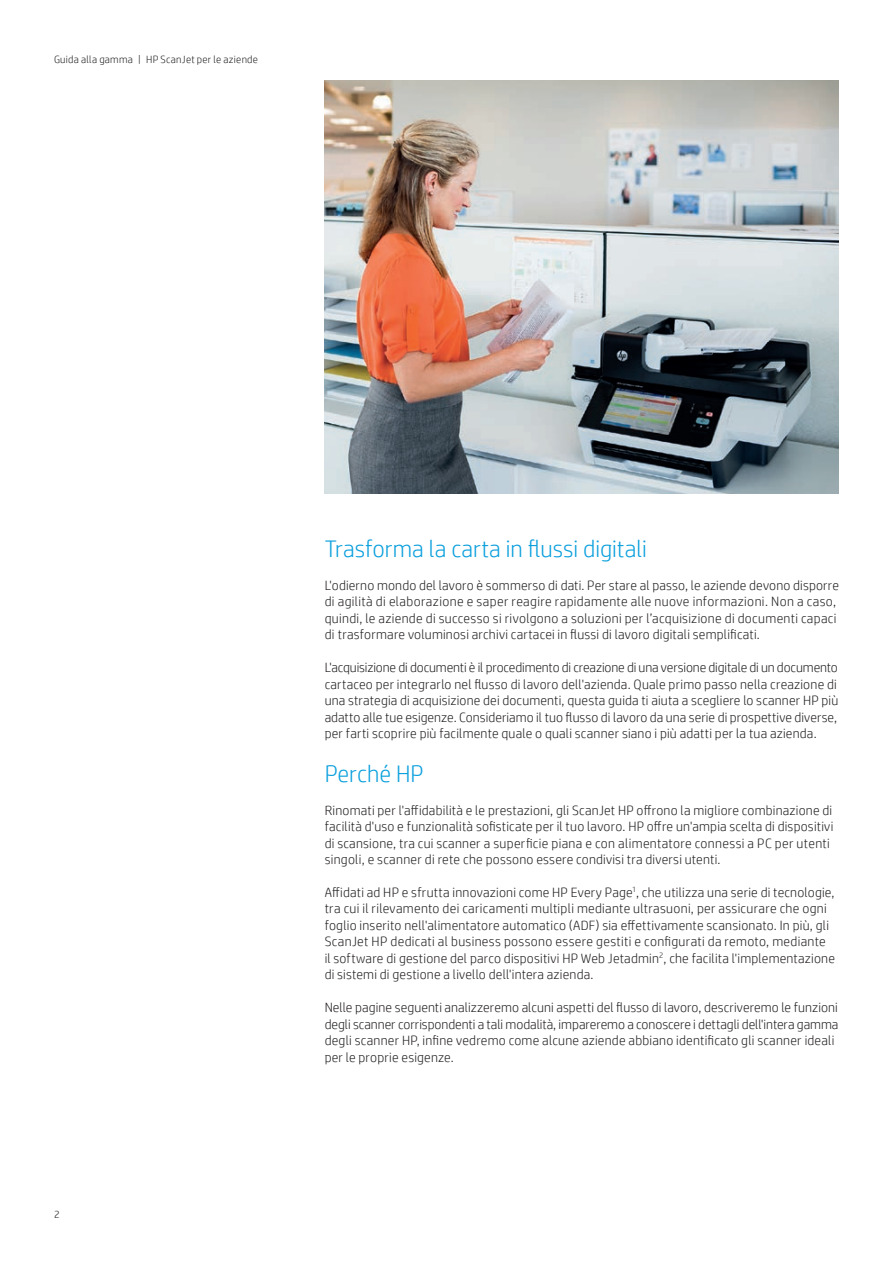
<style>
.page{position:relative;width:893px;height:1263px;background:#fff}
.page>*{position:absolute;margin:0;border:0;box-sizing:border-box;transform-origin:0 0}
.Subhead_16_18_light{font:300 24px "HP Simplified";color:#0ca0dd}
.Body{font:300 13.5px/16.5px "HP Simplified";letter-spacing:.015em;color:#231f20}
.Body_last{font:300 13.5px/16.5px "HP Simplified";letter-spacing:.01em;color:#231f20;text-align:justify}
.Page_number_left{font:300 10.5px "HP Simplified";letter-spacing:.025em;color:#231f20}
</style>
<div class="page">
<img style="left:325px;top:81px;width:514px;height:413px">
<p class="Page_number_left" style="left:54px;top:52px;width:206px">Guida alla gamma | HP ScanJet per le aziende</p>
<p class="Page_number_left" style="left:54px;top:1207px;width:7px">2</p>
<p class="Subhead_16_18_light" style="left:325px;top:533px;width:324px">Trasforma la carta in flussi digitali</p>
<p class="Body" style="left:325px;top:577px;width:516px">L'odierno mondo del lavoro è sommerso di dati. Per stare al passo, le aziende devono disporre di agilità di elaborazione e saper reagire rapidamente alle nuove informazioni. Non a caso, quindi, le aziende di successo si rivolgono a soluzioni per l’acquisizione di documenti capaci di trasformare voluminosi archivi cartacei in flussi di lavoro digitali semplificati.</p>
<p class="Body_last" style="left:325px;top:659px;width:515px">L'acquisizione di documenti è il procedimento di creazione di una versione digitale di un documento cartaceo per integrarlo nel flusso di lavoro dell'azienda. Quale primo passo nella creazione di una strategia di acquisizione dei documenti, questa guida ti aiuta a scegliere lo scanner HP più adatto alle tue esigenze. Consideriamo il tuo flusso di lavoro da una serie di prospettive diverse, per farti scoprire più facilmente quale o quali scanner siano i più adatti per la tua azienda.</p>
<p class="Subhead_16_18_light" style="left:325px;top:758px;width:101px">Perché HP</p>
<p class="Body" style="left:325px;top:801px;width:510px">Rinomati per l'affidabilità e le prestazioni, gli ScanJet HP offrono la migliore combinazione di facilità d'uso e funzionalità sofisticate per il tuo lavoro. HP offre un'ampia scelta di dispositivi di scansione, tra cui scanner a superficie piana e con alimentatore connessi a PC per utenti singoli, e scanner di rete che possono essere condivisi tra diversi utenti.</p>
<p class="Body" style="left:325px;top:884px;width:512px">Affidati ad HP e sfrutta innovazioni come HP Every Page<sup>1</sup>, che utilizza una serie di tecnologie, tra cui il rilevamento dei caricamenti multipli mediante ultrasuoni, per assicurare che ogni foglio inserito nell'alimentatore automatico (ADF) sia effettivamente scansionato. In più, gli ScanJet HP dedicati al business possono essere gestiti e configurati da remoto, mediante il software di gestione del parco dispositivi HP Web Jetadmin<sup>2</sup>, che facilita l'implementazione di sistemi di gestione a livello dell'intera azienda.</p>
<p class="Body_last" style="left:325px;top:999px;width:515px;text-align:left">Nelle pagine seguenti analizzeremo alcuni aspetti del flusso di lavoro, descriveremo le funzioni degli scanner corrispondenti a tali modalità, impareremo a conoscere i dettagli dell'intera gamma degli scanner HP, infine vedremo come alcune aziende abbiano identificato gli scanner ideali per le proprie esigenze.</p>
</div>
